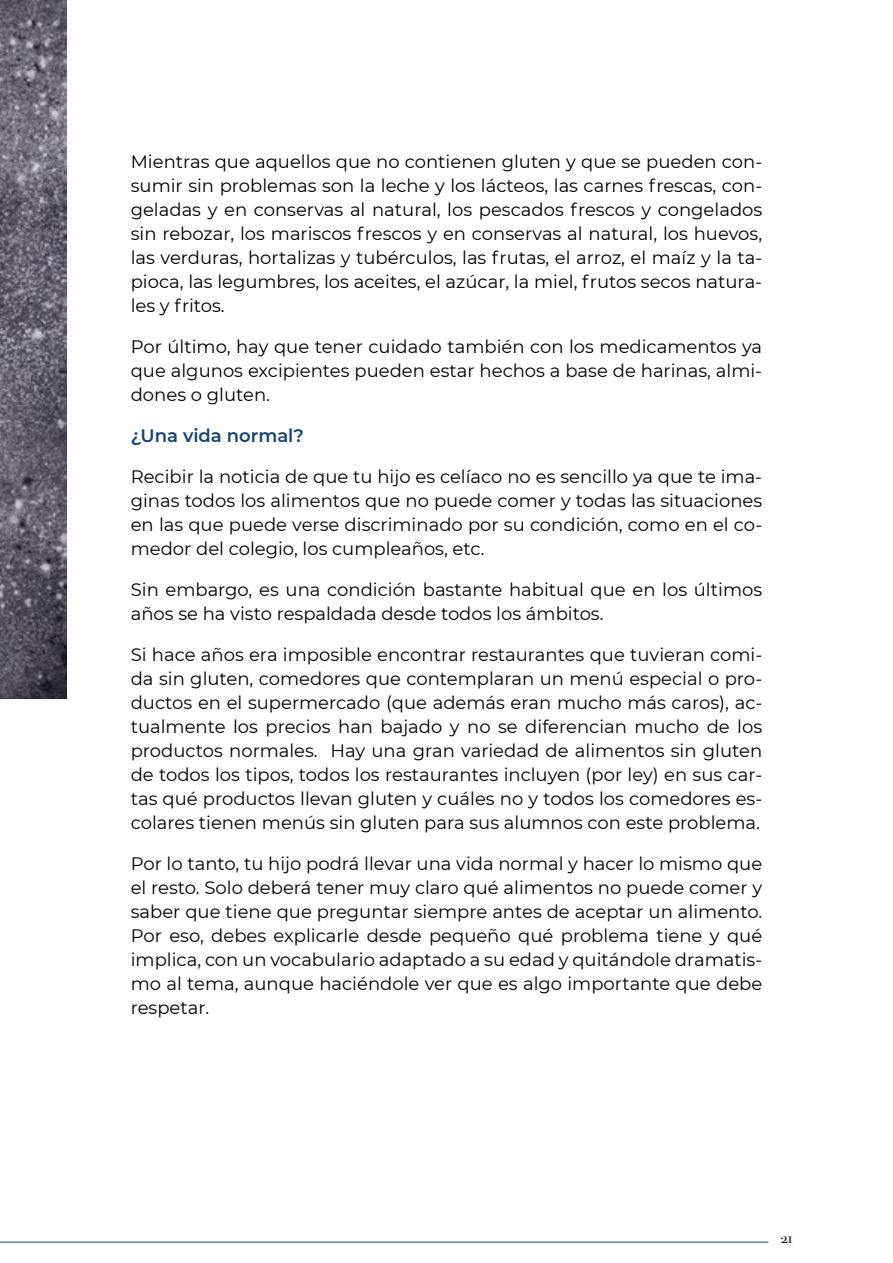
<style>
.page{position:relative;width:893px;height:1263px;background:#fff}
.page>*{position:absolute;margin:0;border:0;box-sizing:border-box;transform-origin:0 0}
.t1{font:18px/24px "Montserrat";color:#000;text-align:justify}
.t2{font:600 18px "Montserrat";color:#144471}
.t3{font:15px "Bodoni Svty Two SCITCTT";color:#000}
</style>
<div class="page">
<hr style="left:0;top:1242px;width:768px;height:1px;background:#144471">
<img style="left:0;top:0;width:67px;height:698px">
<p class="t1" style="left:131px;top:149px;width:633px">Mientras que aquellos que no contienen gluten y que se pueden con&shy;sumir sin problemas son la leche y los lácteos, las carnes frescas, con&shy;geladas y en conservas al natural, los pescados frescos y congelados sin rebozar, los mariscos frescos y en conservas al natural, los huevos, las verduras, hortalizas y tubérculos, las frutas, el arroz, el maíz y la ta&shy;pioca, las legumbres, los aceites, el azúcar, la miel, frutos secos natura&shy;les y fritos.</p>
<p class="t1" style="left:131px;top:334px;width:633px">Por último, hay que tener cuidado también con los medicamentos ya que algunos excipientes pueden estar hechos a base de harinas, almi&shy;dones o gluten.</p>
<p class="t2" style="left:131px;top:423px;width:175px">¿Una vida normal?</p>
<p class="t1" style="left:131px;top:464px;width:633px">Recibir la noticia de que tu hijo es celíaco no es sencillo ya que te ima&shy;ginas todos los alimentos que no puede comer y todas las situaciones en las que puede verse discriminado por su condición, como en el co&shy;medor del colegio, los cumpleaños, etc.</p>
<p class="t1" style="left:131px;top:577px;width:633px">Sin embargo, es una condición bastante habitual que en los últimos años se ha visto respaldada desde todos los ámbitos.</p>
<p class="t1" style="left:131px;top:642px;width:633px">Si hace años era imposible encontrar restaurantes que tuvieran comi&shy;da sin gluten, comedores que contemplaran un menú especial o pro&shy;ductos en el supermercado (que además eran mucho más caros), ac&shy;tualmente los precios han bajado y no se diferencian mucho de los productos normales. Hay una gran variedad de alimentos sin gluten de todos los tipos, todos los restaurantes incluyen (por ley) en sus car&shy;tas qué productos llevan gluten y cuáles no y todos los comedores es&shy;colares tienen menús sin gluten para sus alumnos con este problema.</p>
<p class="t1" style="left:131px;top:851px;width:633px">Por lo tanto, tu hijo podrá llevar una vida normal y hacer lo mismo que el resto. Solo deberá tener muy claro qué alimentos no puede comer y saber que tiene que preguntar siempre antes de aceptar un alimento.<br>Por eso, debes explicarle desde pequeño qué problema tiene y qué implica, con un vocabulario adaptado a su edad y quitándole dramatis&shy;mo al tema, aunque haciéndole ver que es algo importante que debe respetar.</p>
<p class="t3" style="left:781px;top:1229px;width:13px">21</p>
</div>
